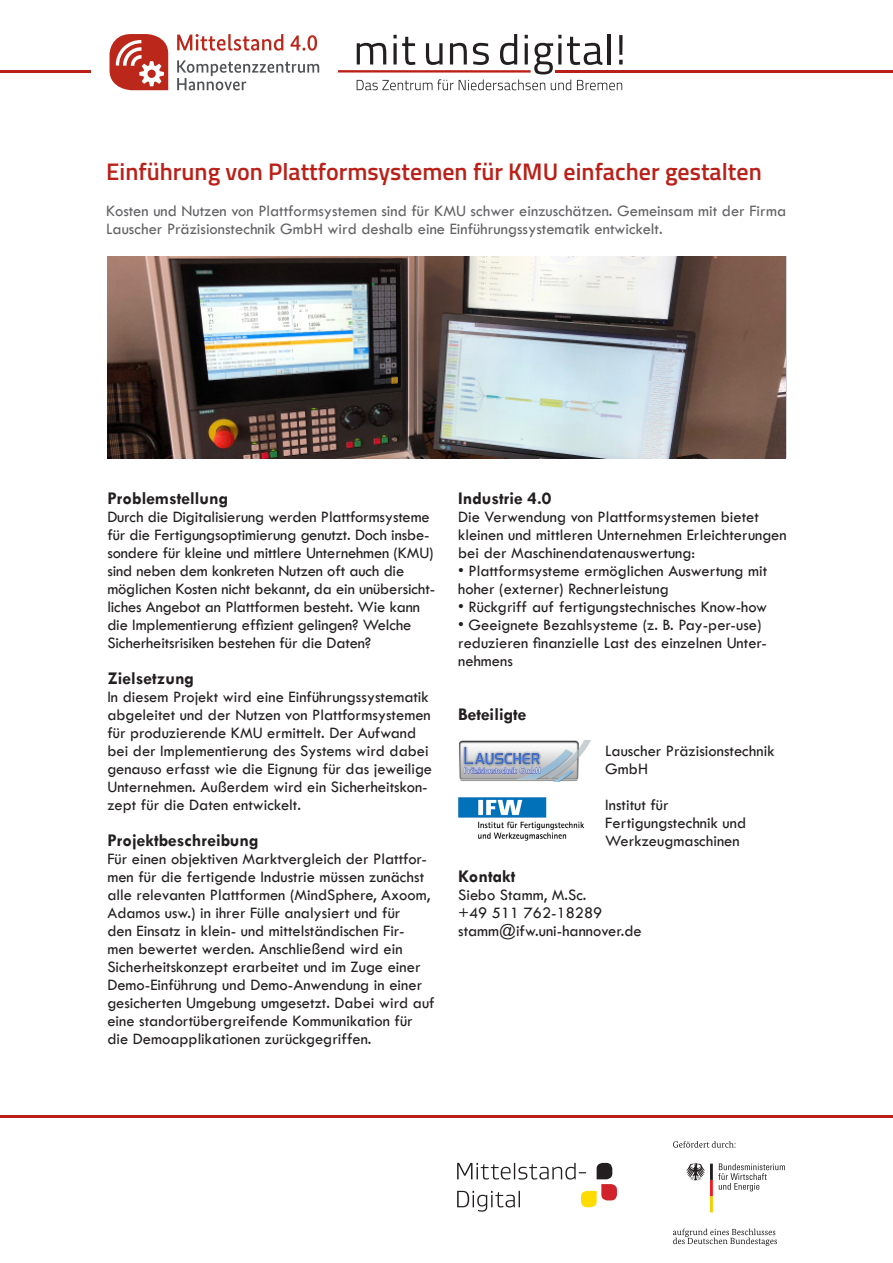
<style>
.page{position:relative;width:893px;height:1263px;background:#fff}
.page>*{position:absolute;margin:0;border:0;box-sizing:border-box;transform-origin:0 0}
.Überschriften{font:600 24px "Titillium Web";color:#bb2018}
.Zwischenüberschrift{font:700 18px "Tw Cen";color:#231f20}
.Fließtext{font:700 18px "Tw Cen";color:#231f20}
.Fließtext-2{font:16.5px/18px "Tw Cen";color:#231f20}
.Fließtext-3{font:16.5px/18px "Tw Cen";color:#636366}
</style>
<div class="page">
<svg style="left:357px;top:34px;width:266px;height:56px"></svg>
<hr style="left:619px;top:35px;width:3px;height:20px;background:#231f20">
<hr style="left:338px;top:70px;width:193px;height:3px;background:#bb2018">
<hr style="left:555px;top:70px;width:338px;height:3px;background:#bb2018">
<hr style="left:0;top:70px;width:91px;height:3px;background:#bb2018">
<svg style="left:177px;top:35px;width:140px;height:16px"></svg>
<svg style="left:177px;top:60px;width:142px;height:30px"></svg>
<svg style="left:110px;top:35px;width:58px;height:55px"></svg>
<img style="left:458px;top:740px;width:133px;height:41px">
<svg style="left:686px;top:1163px;width:99px;height:49px"></svg>
<svg style="left:673px;top:1141px;width:62px;height:7px"></svg>
<svg style="left:673px;top:1228px;width:104px;height:18px"></svg>
<svg style="left:457px;top:1163px;width:160px;height:48px"></svg>
<img style="left:108px;top:257px;width:678px;height:201px">
<hr style="left:0;top:1115px;width:893px;height:2px;background:#bb2018">
<img style="left:458px;top:798px;width:126px;height:43px">
<p class="Überschriften" style="left:106px;top:154px;width:657px">Einführung von Plattformsystemen für KMU einfacher gestalten</p>
<p class="Fließtext-3" style="left:106px;top:202px;width:681px">Kosten und Nutzen von Plattformsystemen sind für KMU schwer einzuschätzen. Gemeinsam mit der Firma<br>Lauscher Präzisionstechnik GmbH wird deshalb eine Einführungssystematik entwickelt.</p>
<p class="Zwischenüberschrift" style="left:107px;top:487px;width:122px">Problemstellung</p>
<p class="Fließtext-2" style="left:107px;top:508px;width:329px">Durch die Digitalisierung werden Plattformsysteme für die Fertigungsoptimierung genutzt. Doch insbe&shy;sondere für kleine und mittlere Unternehmen (KMU) sind neben dem konkreten Nutzen oft auch die möglichen Kosten nicht bekannt, da ein unübersicht&shy;liches Angebot an Plattformen besteht. Wie kann die Implementierung effizient gelingen? Welche Sicherheitsrisiken bestehen für die Daten?</p>
<p class="Zwischenüberschrift" style="left:107px;top:667px;width:88px">Zielsetzung</p>
<p class="Fließtext-2" style="left:107px;top:688px;width:326px">In diesem Projekt wird eine Einführungssystematik abgeleitet und der Nutzen von Plattformsystemen für produzierende KMU ermittelt. Der Aufwand bei der Implementierung des Systems wird dabei genauso erfasst wie die Eignung für das jeweilige Unternehmen. Außerdem wird ein Sicherheitskon&shy;zept für die Daten entwickelt.</p>
<p class="Zwischenüberschrift" style="left:107px;top:829px;width:153px">Projektbeschreibung</p>
<p class="Fließtext-2" style="left:107px;top:850px;width:329px">Für einen objektiven Marktvergleich der Plattfor&shy;men für die fertigende Industrie müssen zunächst alle relevanten Plattformen (MindSphere, Axoom, Adamos usw.) in ihrer Fülle analysiert und für<br>den Einsatz in klein- und mittelständischen Fir&shy;men bewertet werden. Anschließend wird ein Sicherheitskonzept erarbeitet und im Zuge einer Demo-Einführung und Demo-Anwendung in einer gesicherten Umgebung umgesetzt. Dabei wird auf eine standortübergreifende Kommunikation für die Demoapplikationen zurückgegriffen.</p>
<p class="Fließtext" style="left:458px;top:487px;width:95px">Industrie 4.0</p>
<p class="Fließtext-2" style="left:458px;top:508px;width:330px">Die Verwendung von Plattformsystemen bietet kleinen und mittleren Unternehmen Erleichterungen bei der Maschinendatenauswertung:</p>
<p class="Fließtext-2" style="left:458px;top:562px;width:311px">• Plattformsysteme ermöglichen Auswertung mit hoher (externer) Rechnerleistung</p>
<p class="Fließtext-2" style="left:458px;top:598px;width:311px">• Rückgriff auf fertigungstechnisches Know-how</p>
<p class="Fließtext-2" style="left:458px;top:616px;width:310px">• Geeignete Bezahlsysteme (z. B. Pay-per-use) reduzieren finanzielle Last des einzelnen Unter&shy;nehmens</p>
<p class="Zwischenüberschrift" style="left:458px;top:703px;width:70px">Beteiligte</p>
<p class="Fließtext-2" style="left:605px;top:742px;width:171px">Lauscher Präzisionstechnik<br>GmbH</p>
<p class="Fließtext-2" style="left:605px;top:796px;width:65px">Institut für</p>
<p class="Fließtext-2" style="left:605px;top:814px;width:142px">Fertigungstechnik und<br>Werkzeugmaschinen</p>
<p class="Fließtext" style="left:458px;top:865px;width:59px">Kontakt</p>
<p class="Fließtext-2" style="left:458px;top:886px;width:130px">Siebo Stamm, M.Sc.</p>
<p class="Fließtext-2" style="left:458px;top:904px;width:146px">+49 511 762-18289</p>
<p class="Fließtext-2" style="left:458px;top:922px;width:185px">stamm@ifw.uni-hannover.de</p>
</div>
